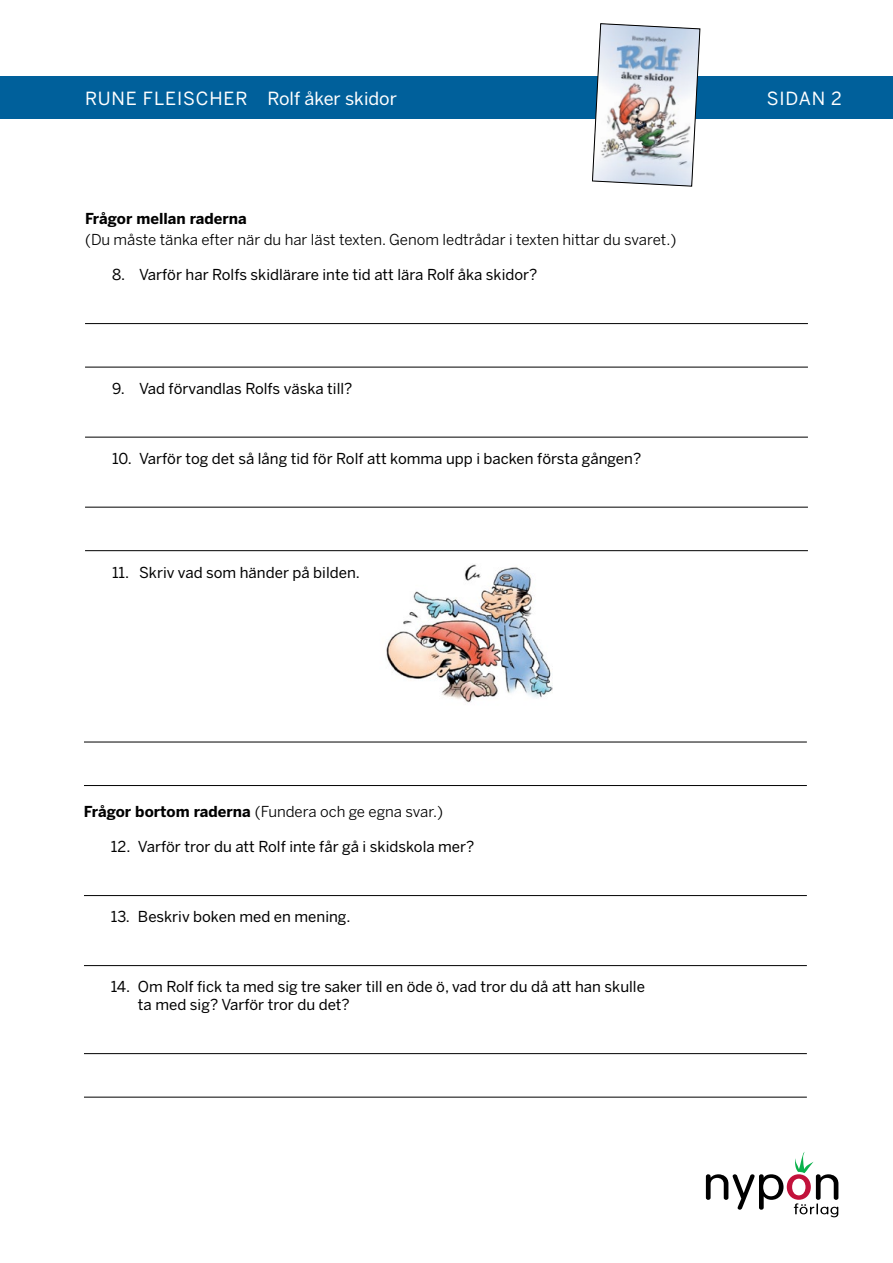
<style>
.page{position:relative;width:893px;height:1263px;background:#fff}
.page>*{position:absolute;margin:0;border:0;box-sizing:border-box;transform-origin:0 0}
.t1{font:18px "Benton Sans";letter-spacing:.015em;color:#fff}
.t2{font:18px "Benton Sans";letter-spacing:.035em;color:#fff}
.t3{font:15px/18px "Benton Sans";color:#000}
.t4{font:15px "Benton Sans";color:#000}
.t5{font:700 15px "Benton Sans";color:#000}
.s1{font-weight:700}
</style>
<div class="page">
<div style="left:0;top:77px;width:893px;height:42px;background:#00609b"></div>
<svg style="left:706px;top:1152px;width:132px;height:65px"></svg>
<img style="left:592px;top:23px;width:108px;height:164px">
<hr style="left:85px;top:323px;width:723px;height:1px;background:#000">
<hr style="left:85px;top:367px;width:723px;height:1px;background:#000">
<hr style="left:85px;top:437px;width:723px;height:1px;background:#000">
<hr style="left:85px;top:507px;width:723px;height:1px;background:#000">
<hr style="left:85px;top:550px;width:723px;height:1px;background:#000">
<img style="left:386px;top:564px;width:167px;height:139px">
<hr style="left:84px;top:742px;width:723px;height:1px;background:#000">
<hr style="left:84px;top:785px;width:723px;height:1px;background:#000">
<hr style="left:84px;top:895px;width:723px;height:1px;background:#000">
<hr style="left:84px;top:965px;width:723px;height:1px;background:#000">
<hr style="left:84px;top:1053px;width:723px;height:1px;background:#000">
<hr style="left:84px;top:1097px;width:723px;height:1px;background:#000">
<p class="t1" style="left:85px;top:88px;width:313px">RUNE FLEISCHER Rolf åker skidor</p>
<p class="t2" style="left:767px;top:88px;width:77px">SIDAN 2</p>
<p class="t5" style="left:85px;top:210px;width:163px">Frågor mellan raderna</p>
<p class="t4" style="left:85px;top:231px;width:593px">(Du måste tänka efter när du har läst texten. Genom ledtrådar i texten hittar du svaret.)</p>
<p class="t3" style="left:112px;top:266px;width:427px">8. Varför har Rolfs skidlärare inte tid att lära Rolf åka skidor?</p>
<p class="t3" style="left:112px;top:380px;width:242px">9. Vad förvandlas Rolfs väska till?</p>
<p class="t3" style="left:112px;top:450px;width:531px">10. Varför tog det så lång tid för Rolf att komma upp i backen första gången?</p>
<p class="t3" style="left:112px;top:563px;width:249px">11. Skriv vad som händer på bilden.</p>
<p class="t4" style="left:84px;top:803px;width:361px"><span class="s1">Frågor bortom raderna</span> (Fundera och ge egna svar.)</p>
<p class="t3" style="left:111px;top:838px;width:365px">12. Varför tror du att Rolf inte får gå i skidskola mer?</p>
<p class="t3" style="left:111px;top:908px;width:241px">13. Beskriv boken med en mening.</p>
<p class="t3" style="left:138px;top:978px;width:508px;text-indent:-27px">14. Om Rolf fick ta med sig tre saker till en öde ö, vad tror du då att han skulle ta med sig? Varför tror du det?</p>
</div>
